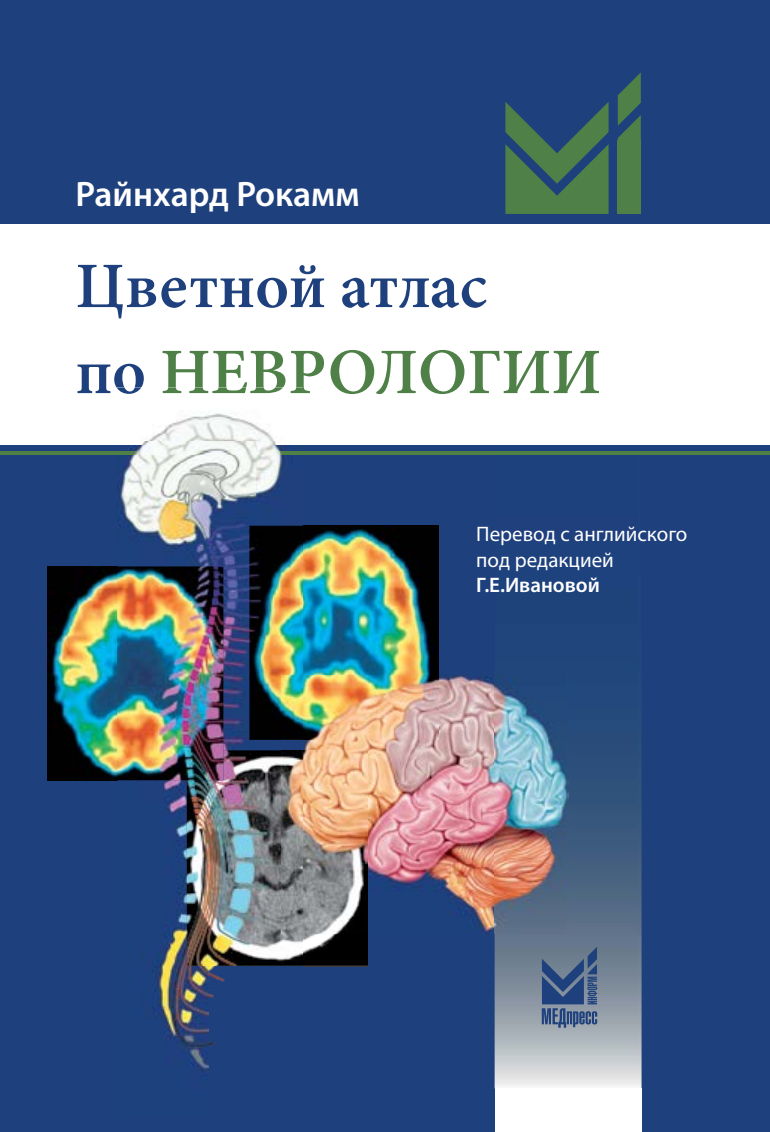
<style>
.page{position:relative;width:770px;height:1132px;background:#fff}
.page>*{position:absolute;margin:0;border:0;box-sizing:border-box;transform-origin:0 0}
.t1{font:600 64.8px/85.9px "Minion Pro";color:#1e407d}
.t2{font:600 35.4px "Myriad Pro";color:#fff}
.t3{font:21px/25.2px "Myriad Pro";color:#fff}
.t4{font:600 21px "Myriad Pro";color:#fff}
.s1{color:#4e8047}
</style>
<div class="page">
<div style="left:0;top:0;width:770px;height:1131px;background:#1e407d"></div>
<div style="left:0;top:226px;width:770px;height:217px;background:#fff"></div>
<img style="left:494px;top:444px;width:147px;height:644px">
<svg style="left:542px;top:946px;width:55px;height:81px"></svg>
<hr style="left:0;top:225px;width:770px;height:3px;background:#fff">
<hr style="left:0;top:441px;width:770px;height:3px;background:#fff">
<div style="left:494px;top:1088px;width:147px;height:43px;background:#fff"></div>
<hr style="left:0;top:451px;width:770px;height:3px;background:#4e8047">
<svg style="left:505px;top:102px;width:103px;height:112px"></svg>
<svg style="left:617px;top:72px;width:24px;height:68px"></svg>
<div style="left:617px;top:140px;width:24px;height:74px;background:#4e8047"></div>
<img style="left:210px;top:750px;width:157px;height:215px">
<img style="left:257px;top:525px;width:181px;height:214px">
<img style="left:48px;top:566px;width:175px;height:214px">
<img style="left:303px;top:675px;width:265px;height:258px">
<img style="left:117px;top:444px;width:140px;height:155px">
<img style="left:256px;top:444px;width:47px;height:81px">
<img style="left:223px;top:599px;width:34px;height:151px">
<img style="left:256px;top:739px;width:47px;height:11px">
<img style="left:117px;top:780px;width:93px;height:291px">
<img style="left:210px;top:965px;width:93px;height:81px">
<img style="left:143px;top:412px;width:133px;height:32px">
<img style="left:117px;top:451px;width:186px;height:3px">
<img style="left:117px;top:387px;width:24px;height:7px">
<img style="left:163px;top:387px;width:140px;height:6px">
<img style="left:282px;top:750px;width:21px;height:183px">
<img style="left:282px;top:675px;width:21px;height:64px">
<h2 class="t2" style="left:75px;top:171px;width:286px">Райнхард Рокамм</h2>
<h1 class="t1" style="left:75px;top:243px;width:527px">Цветной атлас<br>по <span class="s1">НЕВРОЛОГИИ</span></h1>
<p class="t3" style="left:476px;top:521px;width:213px">Перевод с английского под редакцией</p>
<p class="t4" style="left:476px;top:571px;width:125px">Г.Е.Ивановой</p>
</div>
